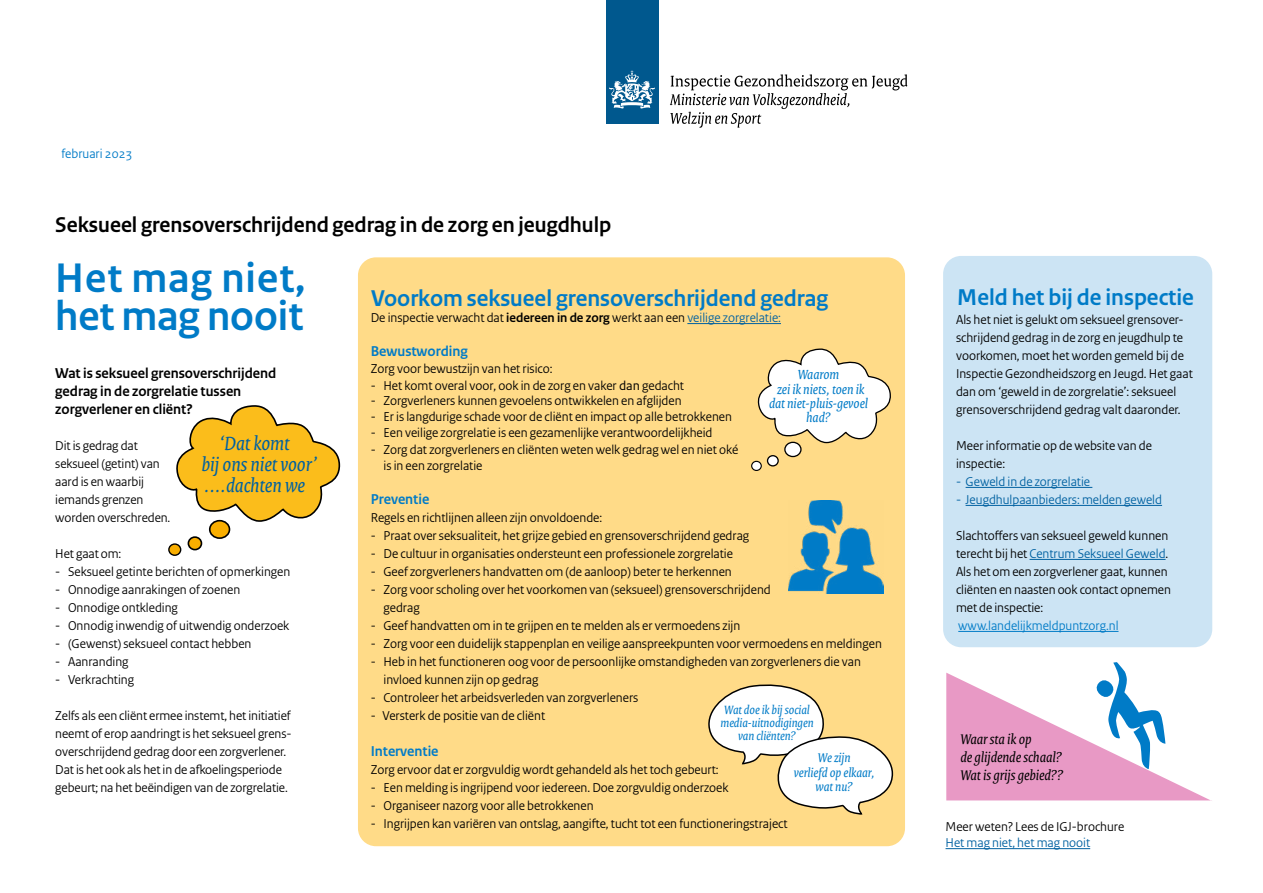
<style>
.page{position:relative;width:1263px;height:893px;background:#fff}
.page>*{position:absolute;margin:0;border:0;box-sizing:border-box;transform-origin:0 0}
.t1{font:700 43.5px/37.5px "Rijksoverheid Sans";color:#007bc7}
.t2{font:700 24px "Rijksoverheid Sans";color:#007bc7}
.t3{font:700 22.5px "Rijksoverheid Sans";color:#000}
.t4{font:italic 20.7px/20.7px "Rijksoverheid Serif";color:#0061a1;text-align:center}
.kopje_blauw{font:700 15px/18px "Rijksoverheid Sans";color:#000}
.t5{font:italic 15px "Rijksoverheid Serif";color:#000}
.t6{font:700 15px "Rijksoverheid Sans";color:#007bc7}
.t7{font:italic 14.25px/14.2px "Rijksoverheid Serif";color:#007bc7;text-align:center}
.kopje_blauw-2{font:13.5px/18px "Rijksoverheid Sans";color:#000}
.tekst{font:13.5px/18px "Rijksoverheid Sans";letter-spacing:-.005em;color:#000}
.Inspring_-_opsomming{font:13.5px/16.2px "Rijksoverheid Sans";color:#000}
.t8{font:13.5px "Rijksoverheid Sans";color:#0061a1}
.t9{font:italic 13.5px/14.7px "Rijksoverheid Serif";color:#007bc7;text-align:center}
.tekst-2{font:13.5px "Rijksoverheid Sans";color:#007bc7}
.t10{font:italic 12.9px/12.9px "Rijksoverheid Serif";color:#007bc7;text-align:center}
.s1{font-weight:700}
.s2{color:#0061a1}
.s3{font-family:"Rijksoverheid Sans Text"}
.s4{color:#007bc7}
</style>
<div class="page">
<div style="left:605px;top:0;width:53px;height:124px;background:#00588e"></div>
<svg style="left:609px;top:71px;width:46px;height:38px"></svg>
<svg style="left:670px;top:74px;width:237px;height:54px"></svg>
<svg style="left:946px;top:662px;width:266px;height:139px"></svg>
<div style="left:943px;top:256px;width:269px;height:391px;background:#cce4f4;border-radius:18px"></div>
<hr style="left:965px;top:487px;width:127px;height:1px;background:#0061a1">
<hr style="left:965px;top:505px;width:197px;height:1px;background:#0061a1">
<hr style="left:1029px;top:559px;width:136px;height:1px;background:#0061a1">
<hr style="left:958px;top:631px;width:160px;height:1px;background:#007bc7">
<svg style="left:176px;top:405px;width:164px;height:118px"></svg>
<div style="left:210px;top:521px;width:19px;height:17px;background:#f9ae00;border-radius:50%"></div>
<div style="left:209px;top:520px;width:21px;height:19px;border:2px solid #000;border-radius:50%"></div>
<div style="left:188px;top:537px;width:13px;height:13px;background:#f9ae00;border-radius:50%"></div>
<div style="left:188px;top:536px;width:14px;height:14px;border:2px solid #000;border-radius:50%"></div>
<svg style="left:169px;top:544px;width:12px;height:11px"></svg>
<div style="left:168px;top:543px;width:13px;height:13px;border:1px solid #000;border-radius:50%"></div>
<hr style="left:945px;top:848px;width:145px;height:1px;background:#0061a1">
<div style="left:358px;top:257px;width:547px;height:589px;background:#ffdb88;border-radius:18px"></div>
<hr style="left:687px;top:323px;width:94px;height:1px;background:#0061a1">
<img style="left:788px;top:500px;width:95px;height:93px">
<div style="left:752px;top:461px;width:9px;height:9px;background:#fff;border-radius:50%"></div>
<div style="left:751px;top:461px;width:11px;height:10px;border:1px solid #000;border-radius:50%"></div>
<svg style="left:757px;top:348px;width:134px;height:96px"></svg>
<div style="left:785px;top:442px;width:16px;height:14px;background:#fff;border-radius:50%"></div>
<div style="left:784px;top:442px;width:18px;height:15px;border:1px solid #000;border-radius:50%"></div>
<div style="left:767px;top:456px;width:11px;height:10px;background:#fff;border-radius:50%"></div>
<div style="left:767px;top:455px;width:12px;height:11px;border:1px solid #000;border-radius:50%"></div>
<svg style="left:708px;top:684px;width:185px;height:131px"></svg>
<p class="tekst-2" style="left:61px;top:145px;width:73px">februari 2023</p>
<h1 class="t3" style="left:55px;top:212px;width:558px">Seksueel grensoverschrijdend gedrag in de zorg en jeugdhulp</h1>
<h1 class="t1" style="left:55px;top:260px;width:251px">Het mag niet, het mag nooit</h1>
<h2 class="t2" style="left:371px;top:285px;width:458px">Voorkom seksueel grensoverschrijdend gedrag</h2>
<p class="tekst" style="left:371px;top:309px;width:412px">De inspectie verwacht dat <span class="s1">iedereen in de zorg</span> werkt aan een <span class="s2">veilige zorgrelatie:</span></p>
<h3 class="t6" style="left:371px;top:343px;width:99px">Bewustwording</h3>
<p class="tekst" style="left:371px;top:359px;width:183px">Zorg voor bewustzijn van het risico:</p>
<p class="kopje_blauw-2" style="left:371px;top:377px;width:315px">- Het komt overal voor, ook in de zorg en vaker <span class="s3">dan</span> gedacht</p>
<p class="kopje_blauw-2" style="left:371px;top:392px;width:312px">- Zorgverleners kunnen gevoelens ontwikkelen en afglijden</p>
<p class="kopje_blauw-2" style="left:371px;top:408px;width:363px">- Er is langdurige schade voor de cliënt en impact op alle betrokkenen</p>
<p class="kopje_blauw-2" style="left:371px;top:424px;width:343px">- Een veilige zorgrelatie is een gezamenlijke verantwoordelijkheid</p>
<p class="kopje_blauw-2" style="left:371px;top:440px;width:369px">- Zorg dat zorgverleners en cliënten weten welk gedrag wel en niet oké</p>
<p class="tekst" style="left:383px;top:457px;width:100px">is in een zorgrelatie</p>
<h3 class="t6" style="left:371px;top:491px;width:60px">Preventie</h3>
<p class="Inspring_-_opsomming" style="left:371px;top:510px;width:233px">Regels en richtlijnen alleen zijn onvoldoende:</p>
<p class="kopje_blauw-2" style="left:371px;top:527px;width:380px">- Praat over seksualiteit, het grijze gebied en grensoverschrijdend gedrag</p>
<p class="kopje_blauw-2" style="left:371px;top:545px;width:364px">- De cultuur in organisaties ondersteunt een professionele zorgrelatie</p>
<p class="kopje_blauw-2" style="left:371px;top:563px;width:363px">- Geef zorgverleners handvatten om (de aanloop) beter te herkennen</p>
<p class="kopje_blauw-2" style="left:383px;top:581px;width:389px;text-indent:-13px">- Zorg voor scholing over het voorkomen van (seksueel) grensoverschrijdend gedrag</p>
<p class="kopje_blauw-2" style="left:371px;top:617px;width:371px">- Geef handvatten om in te grijpen en te melden als er vermoedens zijn</p>
<p class="kopje_blauw-2" style="left:371px;top:635px;width:513px">- Zorg voor een duidelijk stappenplan en veilige aanspreekpunten voor vermoedens en meldingen</p>
<p class="kopje_blauw-2" style="left:383px;top:653px;width:479px;text-indent:-13px">- Heb in het functioneren oog voor de persoonlijke omstandigheden van zorgverleners die van invloed kunnen zijn op gedrag</p>
<p class="kopje_blauw-2" style="left:371px;top:689px;width:269px">- Controleer het arbeidsverleden van zorgverleners</p>
<p class="kopje_blauw-2" style="left:371px;top:707px;width:176px">- Versterk de positie van de cliënt</p>
<h3 class="t6" style="left:371px;top:743px;width:69px">Interventie</h3>
<p class="tekst" style="left:371px;top:761px;width:349px">Zorg ervoor dat er zorgvuldig wordt gehandeld als het toch gebeurt:</p>
<p class="kopje_blauw-2" style="left:371px;top:779px;width:359px">- Een melding is ingrijpend voor iedereen. Doe zorgvuldig onderzoek</p>
<p class="kopje_blauw-2" style="left:371px;top:797px;width:224px">- Organiseer nazorg voor alle betrokkenen</p>
<p class="kopje_blauw-2" style="left:371px;top:815px;width:418px">- Ingrijpen kan variëren van ontslag, aangifte, tucht tot een functioneringstraject</p>
<p class="kopje_blauw" style="left:55px;top:364px;width:223px">Wat is seksueel grensoverschrijdend gedrag in de zorgrelatie tussen zorgverlener en cliënt?</p>
<p class="tekst" style="left:55px;top:437px;width:106px">Dit is gedrag dat seksueel (getint) van aard is en waarbij iemands grenzen</p>
<p class="tekst" style="left:55px;top:509px;width:117px">worden overschreden.</p>
<p class="tekst" style="left:55px;top:545px;width:68px">Het gaat om:</p>
<p class="kopje_blauw-2" style="left:55px;top:563px;width:237px">- Seksueel getinte berichten of opmerkingen</p>
<p class="kopje_blauw-2" style="left:55px;top:581px;width:187px">- Onnodige aanrakingen of zoenen</p>
<p class="kopje_blauw-2" style="left:55px;top:599px;width:124px">- Onnodige ontkleding</p>
<p class="kopje_blauw-2" style="left:55px;top:617px;width:235px">- Onnodig inwendig of uitwendig onderzoek</p>
<p class="kopje_blauw-2" style="left:55px;top:635px;width:198px">- (Gewenst) seksueel contact hebben</p>
<p class="kopje_blauw-2" style="left:55px;top:653px;width:75px">- Aanranding</p>
<p class="kopje_blauw-2" style="left:55px;top:671px;width:80px">- Verkrachting</p>
<p class="tekst" style="left:55px;top:707px;width:238px">Zelfs als een cliënt ermee instemt, het initiatief neemt of erop aandringt is het seksueel grens&shy;overschrijdend gedrag door een zorgverlener.<br>Dat is het ook als het in de afkoelingsperiode</p>
<p class="tekst" style="left:55px;top:779px;width:234px">gebeurt; na het beëindigen van de zorgrelatie.</p>
<p class="t7" style="left:769px;top:367px;width:100px">Waarom<br>zei ik niets, toen ik dat niet-pluis-gevoel had?</p>
<h3 class="t4" style="left:201px;top:433px;width:118px">‘Dat komt<br>bij ons niet voor’ ....dachten we</h3>
<p class="t10" style="left:720px;top:703px;width:95px">Wat doe ik bij social media-uitnodigingen van cliënten?</p>
<p class="t9" style="left:794px;top:750px;width:82px">We zijn<br>verliefd op elkaar, wat nu?</p>
<h2 class="t2" style="left:957px;top:283px;width:238px">Meld het bij de inspectie</h2>
<p class="kopje_blauw-2" style="left:956px;top:311px;width:238px">Als het niet is gelukt om seksueel grensover&shy;schrijdend gedrag in de zorg en jeugdhulp te voorkomen, moet het worden gemeld bij de Inspectie Gezondheidszorg en Jeugd. Het gaat dan om ‘geweld in de zorgrelatie’: seksueel grensoverschrijdend gedrag valt daaronder.</p>
<p class="kopje_blauw-2" style="left:956px;top:437px;width:197px">Meer informatie op de website van de inspectie:</p>
<p class="t8" style="left:956px;top:474px;width:136px">- Geweld in de zorgrelatie</p>
<p class="t8" style="left:956px;top:492px;width:207px">- Jeugdhulpaanbieders: melden geweld</p>
<p class="tekst" style="left:956px;top:527px;width:216px">Slachtoffers van seksueel geweld kunnen terecht bij het <span class="s2">Centrum Seksueel Geweld</span>.<br>Als het om een zorgverlener gaat, kunnen cliënten en naasten ook contact opnemen met de inspectie: <span class="s4">www.landelijkmeldpuntzorg.nl</span></p>
<p class="t5" style="left:960px;top:730px;width:73px">Waar sta ik op</p>
<p class="t5" style="left:960px;top:748px;width:103px">de glijdende schaal?</p>
<p class="t5" style="left:960px;top:766px;width:105px">Wat is grijs gebied??</p>
<p class="Inspring_-_opsomming" style="left:945px;top:819px;width:180px">Meer weten? Lees de IGJ-brochure<br><span class="s2">Het mag niet, het mag nooit</span></p>
</div>
